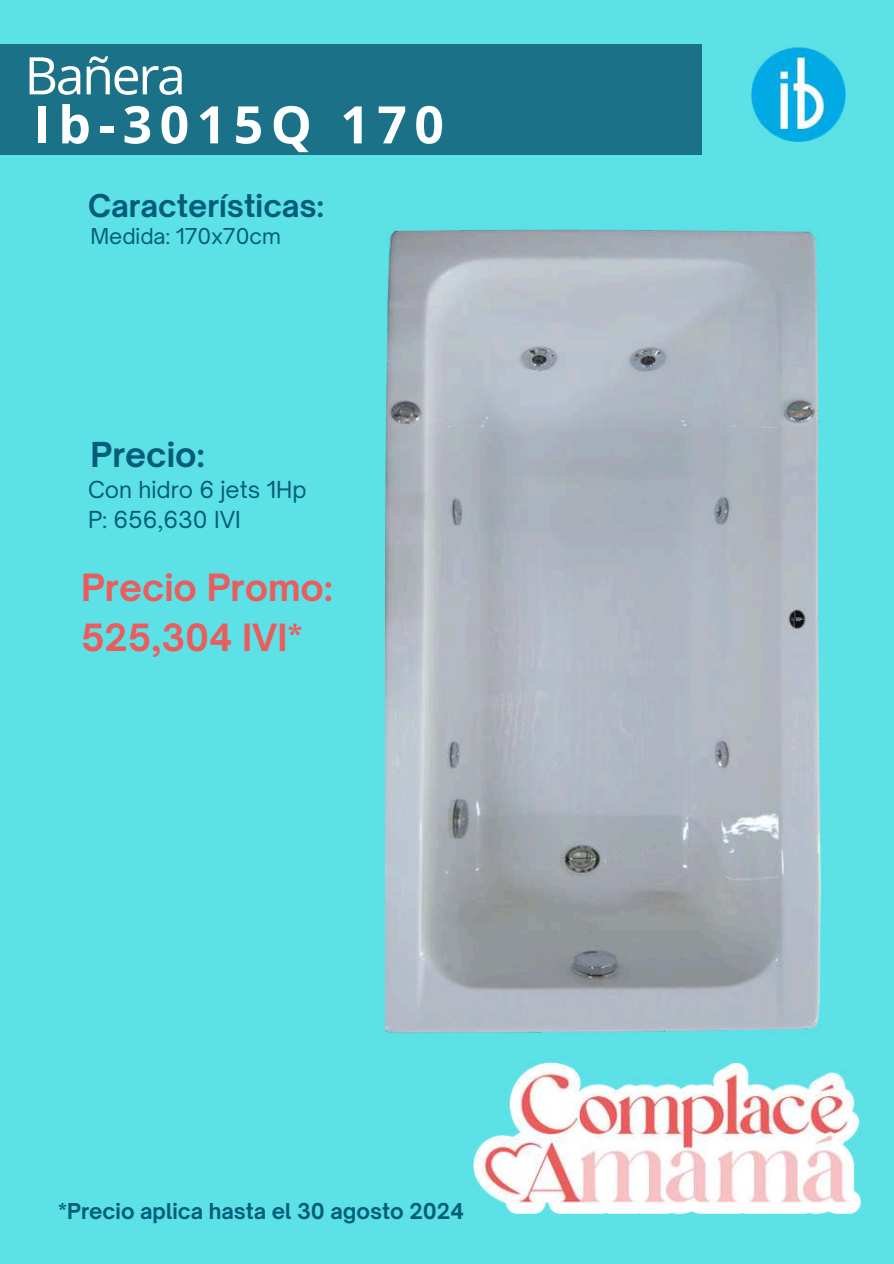
<style>
.page{position:relative;width:894px;height:1264px;background:#fff}
.page>*{position:absolute;margin:0;border:0;box-sizing:border-box;transform-origin:0 0}
.t1{font:700 51.75px "Open Sans";letter-spacing:.145em;color:#feffff}
.t2{font:51.75px "Open Sans";letter-spacing:-.045em;color:#fff}
.t3{font:700 35.85px/49.5px "Open Sauce One";color:#eb5c5d}
.t4{font:700 32.85px "Open Sauce One";color:#035c79}
.t5{font:700 29.85px "Open Sauce One";color:#035c79}
.t6{font:22.35px/30.3px "Open Sauce One";color:#035c79}
.t7{font:700 20.85px "Open Sauce One";color:#035c79}
.t8{font:20.85px "Open Sauce One";color:#035c79}
</style>
<div class="page">
<div style="left:0;top:0;width:893px;height:1263px;background:#5ce1e6"></div>
<div style="left:0;top:44px;width:701px;height:111px;background:#1b7187"></div>
<img style="left:751px;top:47px;width:95px;height:95px">
<img style="left:385px;top:229px;width:437px;height:804px">
<img style="left:473px;top:1062px;width:387px;height:151px">
<h1 class="t2" style="left:24px;top:39px;width:163px">Bañera</h1>
<h1 class="t1" style="left:34px;top:88px;width:411px">Ib-3015Q 170</h1>
<h3 class="t5" style="left:88px;top:187px;width:237px">Características:</h3>
<p class="t8" style="left:90px;top:223px;width:192px">Medida: 170x70cm</p>
<h3 class="t4" style="left:90px;top:434px;width:116px">Precio:</h3>
<p class="t6" style="left:88px;top:474px;width:220px">Con hidro 6 jets 1Hp<br>P: 656,630 IVI</p>
<h2 class="t3" style="left:81px;top:562px;width:253px">Precio Promo:<br>525,304 IVI*</h2>
<p class="t7" style="left:58px;top:1197px;width:407px">*Precio aplica hasta el 30 agosto 2024</p>
</div>
